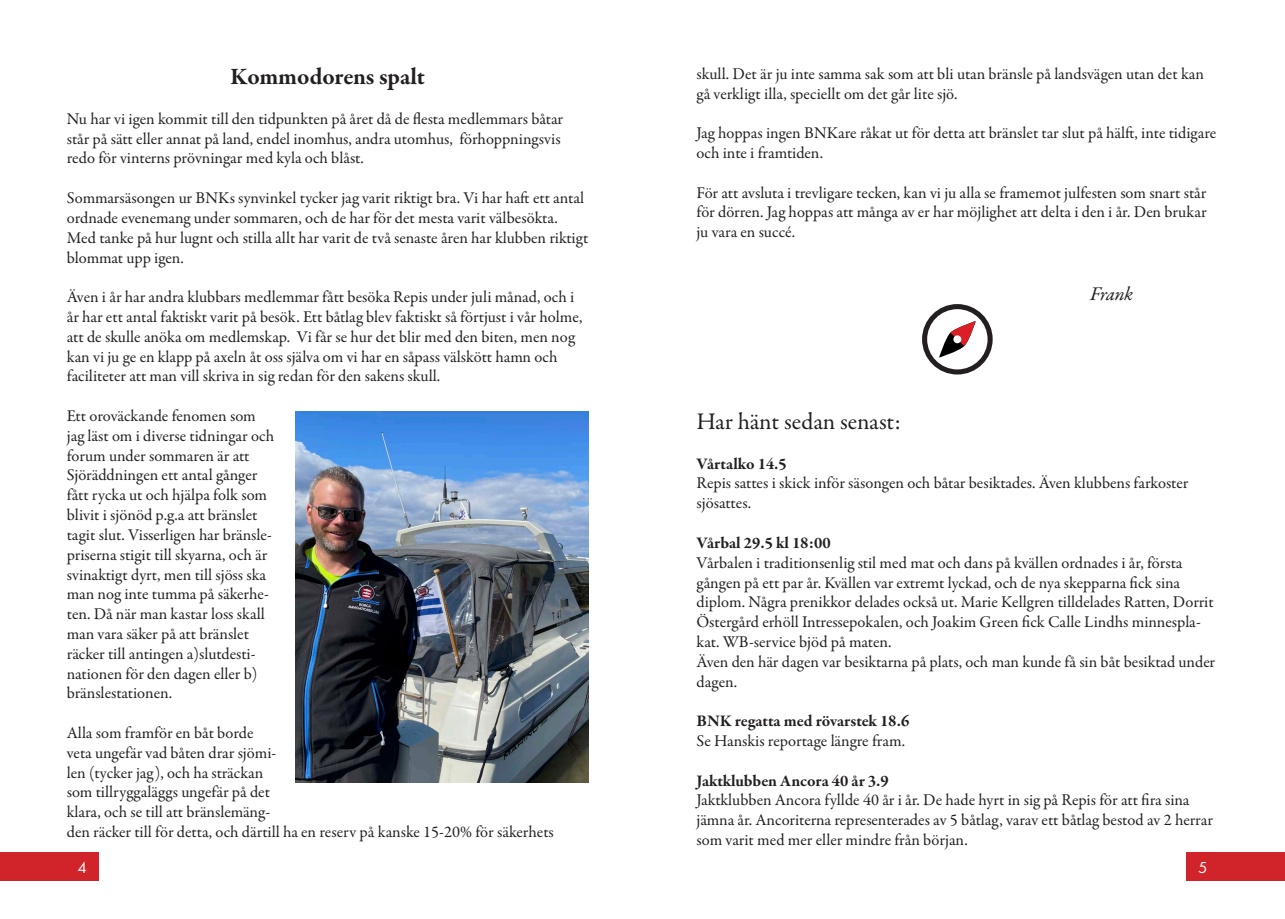
<style>
.page{position:relative;width:1285px;height:919px;background:#fff}
.page>*{position:absolute;margin:0;border:0;box-sizing:border-box;transform-origin:0 0}
.Text_nederkant_baksi{font:24px "Garamond Premr Pro";color:#231f20}
.Text_nederkant_baksi-2{font:700 24px "Garamond Premr Pro";letter-spacing:-.005em;color:#231f20}
.Text_nederkant_baksi-3{font:italic 19.5px "Garamond Premr Pro";letter-spacing:-.03em;color:#231f20}
.Text_nederkant_baksi-4{font:16.5px/19.8px "Garamond Premr Pro";color:#231f20}
.Text_nederkant_baksi-5{font:700 16.5px "Garamond Premr Pro";color:#231f20}
.t1{font:16.5px "Futura PT";color:#fff}
</style>
<div class="page">
<div style="left:0;top:852px;width:99px;height:28px;background:#d1232a"></div>
<div style="left:1185px;top:852px;width:99px;height:28px;background:#d1232a"></div>
<img style="left:296px;top:411px;width:292px;height:371px">
<div style="left:921px;top:304px;width:71px;height:70px;border:5px solid #231f20;border-radius:50%"></div>
<svg style="left:939px;top:321px;width:36px;height:36px"></svg>
<div style="left:953px;top:335px;width:8px;height:8px;background:#fff;border-radius:50%"></div>
<p class="Text_nederkant_baksi-2" style="left:230px;top:62px;width:196px">Kommodorens spalt</p>
<p class="Text_nederkant_baksi-4" style="left:67px;top:109px;width:498px">Nu har vi igen kommit till den tidpunkten på året då de flesta medlemmars båtar står på sätt eller annat på land, endel inomhus, andra utomhus, förhoppningsvis redo för vinterns prövningar med kyla och blåst.</p>
<p class="Text_nederkant_baksi-4" style="left:67px;top:188px;width:523px">Sommarsäsongen ur BNKs synvinkel tycker jag varit riktigt bra. Vi har haft ett antal ordnade evenemang under sommaren, och de har för det mesta varit välbesökta.<br>Med tanke på hur lugnt och stilla allt har varit de två senaste åren har klubben riktigt blommat upp igen.</p>
<p class="Text_nederkant_baksi-4" style="left:67px;top:287px;width:517px">Även i år har andra klubbars medlemmar fått besöka Repis under juli månad, och i år har ett antal faktiskt varit på besök. Ett båtlag blev faktiskt så förtjust i vår holme, att de skulle anöka om medlemskap. Vi får se hur det blir med den biten, men nog kan vi ju ge en klapp på axeln åt oss själva om vi har en såpass välskött hamn och faciliteter att man vill skriva in sig redan för den sakens skull.</p>
<p class="Text_nederkant_baksi-4" style="left:67px;top:406px;width:209px">Ett oroväckande fenomen som jag läst om i diverse tidningar och forum under sommaren är att<br>Sjöräddningen ett antal gånger fått rycka ut och hjälpa folk som blivit i sjönöd p.g.a att bränslet tagit slut. Visserligen har bränsle&shy;priserna stigit till skyarna, och är svinaktigt dyrt, men till sjöss ska man nog inte tumma på säkerhe&shy;ten. Då när man kastar loss skall man vara säker på att bränslet räcker till antingen a)slutdesti&shy;nationen för den dagen eller b) bränslestationen.</p>
<p class="Text_nederkant_baksi-4" style="left:67px;top:723px;width:488px">Alla som framför en båt borde<br>veta ungefär vad båten drar sjömi-<br>len (tycker jag), och ha sträckan<br>som tillryggaläggs ungefär på det<br>klara, och se till att bränslemäng-<br>den räcker till för detta, och därtill ha en reserv på kanske 15-20% för säkerhets</p>
<p class="Text_nederkant_baksi-4" style="left:696px;top:64px;width:509px">skull. Det är ju inte samma sak som att bli utan bränsle på landsvägen utan det kan gå verkligt illa, speciellt om det går lite sjö.</p>
<p class="Text_nederkant_baksi-4" style="left:696px;top:123px;width:521px">Jag hoppas ingen BNKare råkat ut för detta att bränslet tar slut på hälft, inte tidigare och inte i framtiden.</p>
<p class="Text_nederkant_baksi-4" style="left:696px;top:183px;width:511px;text-align:justify">För att avsluta i trevligare tecken, kan vi ju alla se framemot julfesten som snart står för dörren. Jag hoppas att många av er har möjlighet att delta i den i år. Den brukar ju vara en succé.</p>
<p class="Text_nederkant_baksi-3" style="left:1090px;top:282px;width:44px">Frank</p>
<p class="Text_nederkant_baksi" style="left:696px;top:407px;width:206px">Har hänt sedan senast:</p>
<p class="Text_nederkant_baksi-5" style="left:696px;top:453px;width:92px">Vårtalko 14.5</p>
<p class="Text_nederkant_baksi-4" style="left:696px;top:473px;width:493px">Repis sattes i skick inför säsongen och båtar besiktades. Även klubbens farkoster sjösattes.</p>
<p class="Text_nederkant_baksi-5" style="left:696px;top:532px;width:136px">Vårbal 29.5 kl 18:00</p>
<p class="Text_nederkant_baksi-4" style="left:696px;top:553px;width:518px">Vårbalen i traditionsenlig stil med mat och dans på kvällen ordnades i år, första gången på ett par år. Kvällen var extremt lyckad, och de nya skepparna fick sina diplom. Några prenikkor delades också ut. Marie Kellgren tilldelades Ratten, Dorrit Östergård erhöll Intressepokalen, och Joakim Green fick Calle Lindhs minnespla&shy;kat. WB-service bjöd på maten.</p>
<p class="Text_nederkant_baksi-4" style="left:696px;top:652px;width:520px">Även den här dagen var besiktarna på plats, och man kunde få sin båt besiktad under dagen.</p>
<p class="Text_nederkant_baksi-5" style="left:696px;top:710px;width:214px">BNK regatta med rövarstek 18.6</p>
<p class="Text_nederkant_baksi-4" style="left:696px;top:731px;width:210px">Se Hanskis reportage längre fram.</p>
<p class="Text_nederkant_baksi-5" style="left:696px;top:770px;width:194px">Jaktklubben Ancora 40 år 3.9</p>
<p class="Text_nederkant_baksi-4" style="left:696px;top:790px;width:518px">Jaktklubben Ancora fyllde 40 år i år. De hade hyrt in sig på Repis för att fira sina jämna år. Ancoriterna representerades av 5 båtlag, varav ett båtlag bestod av 2 herrar som varit med mer eller mindre från början.</p>
<p class="t1" style="left:77px;top:857px;width:11px">4</p>
<p class="t1" style="left:1197px;top:857px;width:11px">5</p>
</div>
